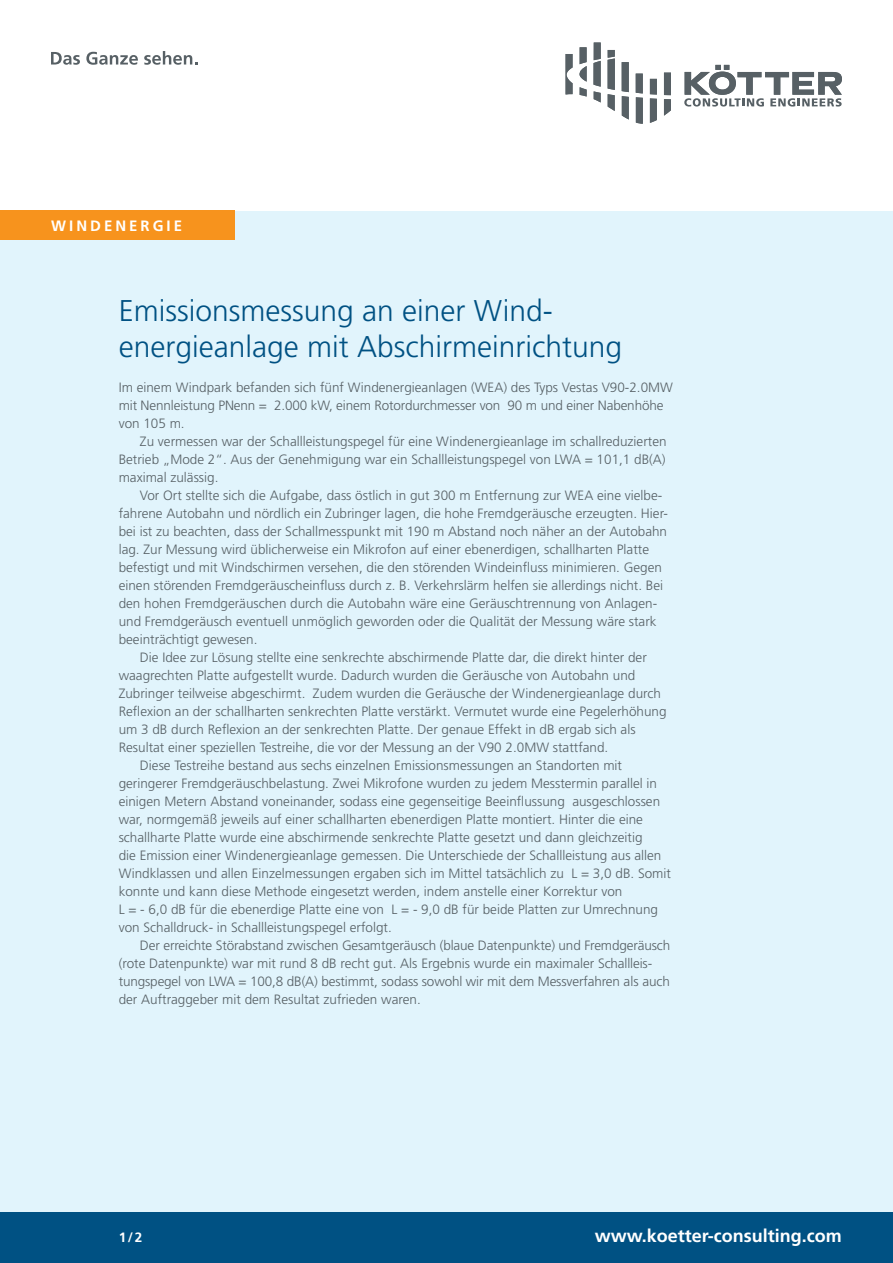
<style>
.page{position:relative;width:893px;height:1263px;background:#fff}
.page>*{position:absolute;margin:0;border:0;box-sizing:border-box;transform-origin:0 0}
.t1{font:300 30px/36px "Frutiger";color:#005183}
.t2{font:700 18px "Frutiger LT Std";color:#fff}
.t3{font:700 15px "Frutiger LT Std";letter-spacing:.2em;color:#fff}
.t4{font:300 13.5px/18px "Frutiger";color:#576065}
.t5{font:700 13.5px "Frutiger LT Std";color:#fff}
</style>
<div class="page">
<div style="left:0;top:210px;width:893px;height:1053px;background:#e1f4fc"></div>
<div style="left:0;top:1212px;width:893px;height:51px;background:#005183"></div>
<svg style="left:566px;top:43px;width:105px;height:81px"></svg>
<svg style="left:684px;top:65px;width:158px;height:42px"></svg>
<svg style="left:51px;top:52px;width:29px;height:13px"></svg>
<svg style="left:86px;top:52px;width:52px;height:13px"></svg>
<svg style="left:144px;top:51px;width:53px;height:14px"></svg>
<div style="left:0;top:210px;width:235px;height:30px;background:#f7931d"></div>
<p class="t3" style="left:51px;top:217px;width:132px">WINDENERGIE</p>
<h1 class="t1" style="left:119px;top:293px;width:505px">Emissionsmessung an einer Wind&shy;energieanlage mit Abschirmeinrichtung</h1>
<p class="t4" style="left:119px;top:378px;width:556px">Im einem Windpark befanden sich fünf Windenergieanlagen (WEA) des Typs Vestas V90-2.0MW mit Nennleistung PNenn = 2.000 kW, einem Rotordurchmesser von 90 m und einer Nabenhöhe von 105 m.</p>
<p class="t4" style="left:119px;top:432px;width:549px;text-align:justify;text-indent:21px">Zu vermessen war der Schallleistungspegel für eine Windenergieanlage im schallreduzierten Betrieb „Mode 2“. Aus der Genehmigung war ein Schallleistungspegel von LWA = 101,1 dB(A) maximal zulässig.</p>
<p class="t4" style="left:140px;top:486px;width:524px">Vor Ort stellte sich die Aufgabe, dass östlich in gut 300 m Entfernung zur WEA eine vielbe-</p>
<p class="t4" style="left:119px;top:504px;width:551px">fahrene Autobahn und nördlich ein Zubringer lagen, die hohe Fremdgeräusche erzeugten. Hier-</p>
<p class="t4" style="left:119px;top:522px;width:550px">bei ist zu beachten, dass der Schallmesspunkt mit 190 m Abstand noch näher an der Autobahn</p>
<p class="t4" style="left:119px;top:540px;width:532px">lag. Zur Messung wird üblicherweise ein Mikrofon auf einer ebenerdigen, schallharten Platte</p>
<p class="t4" style="left:119px;top:558px;width:545px">befestigt und mit Windschirmen versehen, die den störenden Windeinfluss minimieren. Gegen</p>
<p class="t4" style="left:119px;top:576px;width:546px">einen störenden Fremdgeräuscheinfluss durch z. B. Verkehrslärm helfen sie allerdings nicht. Bei</p>
<p class="t4" style="left:119px;top:594px;width:540px">den hohen Fremdgeräuschen durch die Autobahn wäre eine Geräuschtrennung von Anlagen-</p>
<p class="t4" style="left:119px;top:612px;width:539px">und Fremdgeräusch eventuell unmöglich geworden oder die Qualität der Messung wäre stark</p>
<p class="t4" style="left:119px;top:630px;width:140px">beeinträchtigt gewesen.</p>
<p class="t4" style="left:140px;top:648px;width:508px">Die Idee zur Lösung stellte eine senkrechte abschirmende Platte dar, die direkt hinter der</p>
<p class="t4" style="left:119px;top:666px;width:518px">waagrechten Platte aufgestellt wurde. Dadurch wurden die Geräusche von Autobahn und</p>
<p class="t4" style="left:119px;top:684px;width:544px">Zubringer teilweise abgeschirmt. Zudem wurden die Geräusche der Windenergieanlage durch</p>
<p class="t4" style="left:119px;top:702px;width:549px">Reflexion an der schallharten senkrechten Platte verstärkt. Vermutet wurde eine Pegelerhöhung</p>
<p class="t4" style="left:119px;top:720px;width:518px">um 3 dB durch Reflexion an der senkrechten Platte. Der genaue Effekt in dB ergab sich als</p>
<p class="t4" style="left:119px;top:738px;width:491px">Resultat einer speziellen Testreihe, die vor der Messung an der V90 2.0MW stattfand.</p>
<p class="t4" style="left:140px;top:756px;width:484px">Diese Testreihe bestand aus sechs einzelnen Emissionsmessungen an Standorten mit</p>
<p class="t4" style="left:119px;top:774px;width:540px">geringerer Fremdgeräuschbelastung. Zwei Mikrofone wurden zu jedem Messtermin parallel in</p>
<p class="t4" style="left:119px;top:792px;width:543px">einigen Metern Abstand voneinander, sodass eine gegenseitige Beeinflussung ausgeschlossen</p>
<p class="t4" style="left:119px;top:810px;width:526px">war, normgemäß jeweils auf einer schallharten ebenerdigen Platte montiert. Hinter die eine</p>
<p class="t4" style="left:119px;top:828px;width:525px">schallharte Platte wurde eine abschirmende senkrechte Platte gesetzt und dann gleichzeitig</p>
<p class="t4" style="left:119px;top:846px;width:544px">die Emission einer Windenergieanlage gemessen. Die Unterschiede der Schallleistung aus allen</p>
<p class="t4" style="left:119px;top:864px;width:554px">Windklassen und allen Einzelmessungen ergaben sich im Mittel tatsächlich zu ΔL = 3,0 dB. Somit</p>
<p class="t4" style="left:119px;top:882px;width:513px">konnte und kann diese Methode eingesetzt werden, indem anstelle einer Korrektur von Δ</p>
<p class="t4" style="left:119px;top:900px;width:541px">L = - 6,0 dB für die ebenerdige Platte eine von ΔL = - 9,0 dB für beide Platten zur Umrechnung</p>
<p class="t4" style="left:119px;top:918px;width:275px">von Schalldruck- in Schallleistungspegel erfolgt.</p>
<p class="t4" style="left:140px;top:936px;width:532px">Der erreichte Störabstand zwischen Gesamtgeräusch (blaue Datenpunkte) und Fremdgeräusch</p>
<p class="t4" style="left:119px;top:954px;width:535px">(rote Datenpunkte) war mit rund 8 dB recht gut. Als Ergebnis wurde ein maximaler Schallleis-</p>
<p class="t4" style="left:119px;top:972px;width:553px">tungspegel von LWA = 100,8 dB(A) bestimmt, sodass sowohl wir mit dem Messverfahren als auch</p>
<p class="t4" style="left:119px;top:990px;width:304px">der Auftraggeber mit dem Resultat zufrieden waren.</p>
<p class="t5" style="left:119px;top:1229px;width:25px">1/2</p>
<h2 class="t2" style="left:595px;top:1225px;width:249px">www.koetter-consulting.com</h2>
</div>
